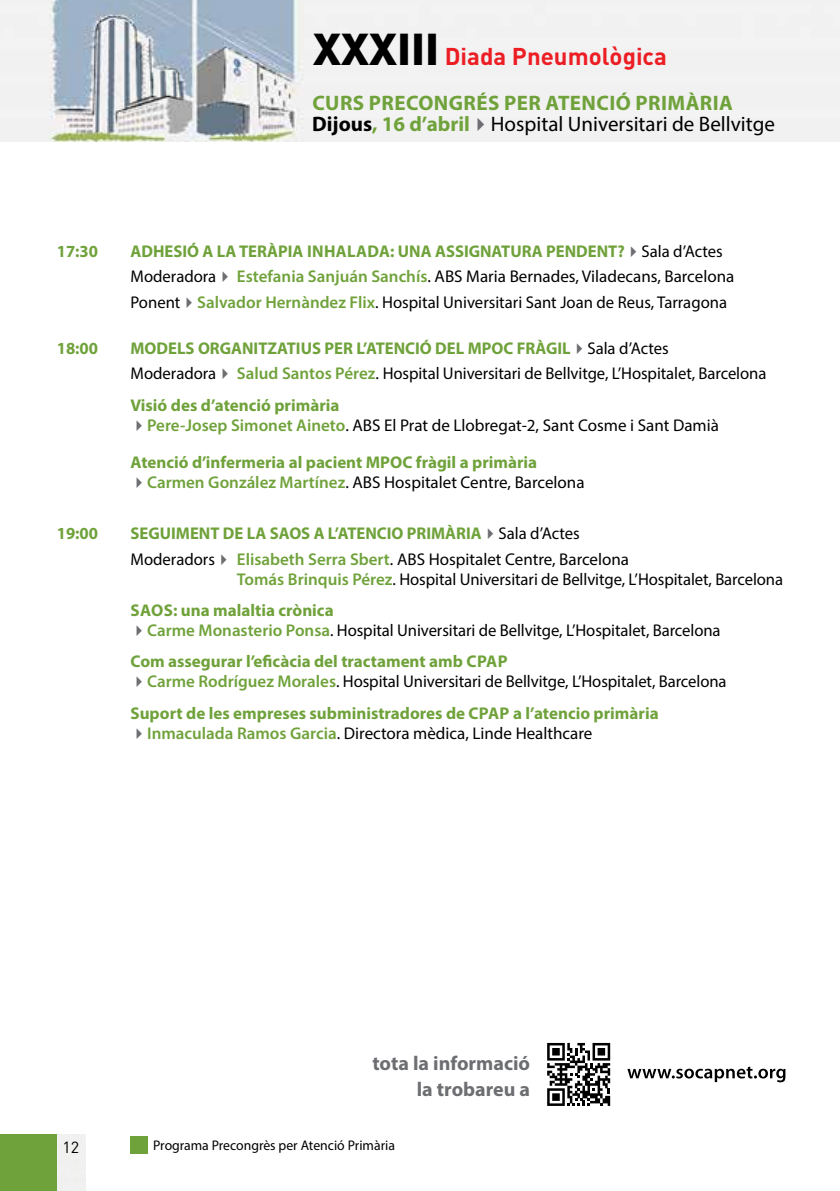
<style>
.page{position:relative;width:840px;height:1191px;background:#fff}
.page>*{position:absolute;margin:0;border:0;box-sizing:border-box;transform-origin:0 0}
.t1{font:700 24px "DIN";color:#ed1d24}
.t2{font:700 21px/21px "Myriad Pro";letter-spacing:.02em;color:#70a23b}
.t3{font:700 20px/25.6px "Myriad Pro";color:#6d6e71;text-align:right}
.t4{font:17px/25.6px "Myriad Pro";letter-spacing:-.005em;color:#000}
.t5{font:700 17px/37px "Myriad Pro";color:#70a23b}
.t6{font:16px "DIN";color:#000}
.t7{font:14px "Myriad Pro";color:#000}
.s1{font-weight:900;font-size:44px;color:#000}
.s2{color:#000}
.s3{color:#6d6e71}
.s4{font-weight:400;color:#000}
.s5{font-weight:700;color:#70a23b}
.s6{font-weight:600;color:#70a23b}
.s7{font-weight:600}
</style>
<div class="page">
<img style="left:0;top:0;width:839px;height:142px">
<div style="left:0;top:1134px;width:57px;height:57px;background:#70a23b"></div>
<svg style="left:627px;top:1066px;width:158px;height:16px"></svg>
<svg style="left:547px;top:1043px;width:63px;height:63px"></svg>
<div style="left:130px;top:1136px;width:17px;height:17px;background:#70a23b"></div>
<h1 class="t1" style="left:313px;top:41px;width:355px"><span class="s1">XXXIII</span> Diada Pneumològica</h1>
<p class="t2" style="left:312px;top:92px;width:464px">CURS PRECONGRÉS PER ATENCIÓ PRIMÀRIA<br><span class="s2">Dijous</span>, 16 d’abril<span class="s3">✔</span><span class="s4">Hospital Universitari de Bellvitge</span></p>
<p class="t5" style="left:57px;top:232px;width:43px">17:30</p>
<p class="t5" style="left:130px;top:232px;width:194px">ADHESIÓ A LA TERÀPIA Inhalada</p>
<p class="t4" style="left:130px;top:238px;width:605px;text-indent:259px"><span class="s5">: UNA ASSIGNATURA PENDENT?</span><span class="s3">✔</span>Sala d’Actes<br>Moderadora<span class="s3">✔</span> <span class="s6">Estefania Sanjuán Sanchís</span>. ABS Maria Bernades, Viladecans, Barcelona<br>Ponent<span class="s3">✔</span><span class="s6">Salvador Hernàndez Flix</span>. Hospital Universitari Sant Joan de Reus, Tarragona</p>
<p class="t5" style="left:57px;top:329px;width:43px">18:00</p>
<p class="t4" style="left:130px;top:335px;width:637px"><span class="s5">MODELS ORGANITZATIUS PER L’ATENCIÓ DEL MPOC FRÀGIL</span><span class="s3">✔</span>Sala d’Actes<br>Moderadora<span class="s3">✔</span> <span class="s6">Salud Santos Pérez</span>. Hospital Universitari de Bellvitge, L’Hospitalet, Barcelona</p>
<p class="t5" style="left:57px;top:386px;width:30px">V</p>
<p class="t5" style="left:141px;top:386px;width:200px">isió des d’atenció primària</p>
<p class="t5" style="left:130px;top:406px;width:589px"><span class="s3">✔</span><span class="s7">Pere-Josep Simonet Aineto</span><span class="s4">. ABS El Prat de Llobregat-2, Sant Cosme i Sant Damià<br></span>Atenció d’infermeria al pacient MPOC fràgil a primària</p>
<p class="t4" style="left:130px;top:469px;width:455px"><span class="s3">✔</span><span class="s6">Carmen González Martínez</span>. ABS Hospitalet Centre, Barcelona</p>
<p class="t5" style="left:57px;top:514px;width:43px">19:00</p>
<p class="t4" style="left:130px;top:520px;width:500px"><span class="s5">SEGUIMENT DE LA SAOS A L’ATENCIO PRIMÀRIA</span><span class="s3">✔</span>Sala d’Actes<br>Moderadors<span class="s3">✔</span> <span class="s6">Elisabeth Serra Sbert</span>. ABS Hospitalet Centre, Barcelona</p>
<p class="t4" style="left:237px;top:566px;width:547px"><span class="s6">Tomás Brinquis Pérez</span>. Hospital Universitari de Bellvitge, L’Hospitalet, Barcelona</p>
<p class="t5" style="left:130px;top:591px;width:22px">Saos</p>
<p class="t5" style="left:173px;top:591px;width:162px">: una malaltia crònica</p>
<p class="t4" style="left:130px;top:614px;width:591px;line-height:31.4px"><span class="s3">✔</span><span class="s6">Carme Monasterio Ponsa</span>. Hospital Universitari de Bellvitge, L’Hospitalet, Barcelona<br><span class="s5">Com assegurar l’eficàcia del tractament amb Cpap</span></p>
<p class="t4" style="left:130px;top:665px;width:597px;line-height:31.4px"><span class="s3">✔</span><span class="s6">Carme Rodríguez Morales</span>. Hospital Universitari de Bellvitge, L’Hospitalet, Barcelona<br><span class="s5">Suport de les empreses subministradores de Cpap</span></p>
<p class="t5" style="left:513px;top:694px;width:147px">a l’atencio primària</p>
<p class="t4" style="left:130px;top:720px;width:463px"><span class="s3">✔</span><span class="s6">Inmaculada Ramos Garcia</span>. Directora mèdica, Linde Healthcare</p>
<p class="t6" style="left:63px;top:1137px;width:18px">12</p>
<p class="t3" style="left:372px;top:1050px;width:159px">tota la informació la trobareu a</p>
<p class="t7" style="left:153px;top:1137px;width:243px">Programa Precongrès per Atenció Primària</p>
</div>
